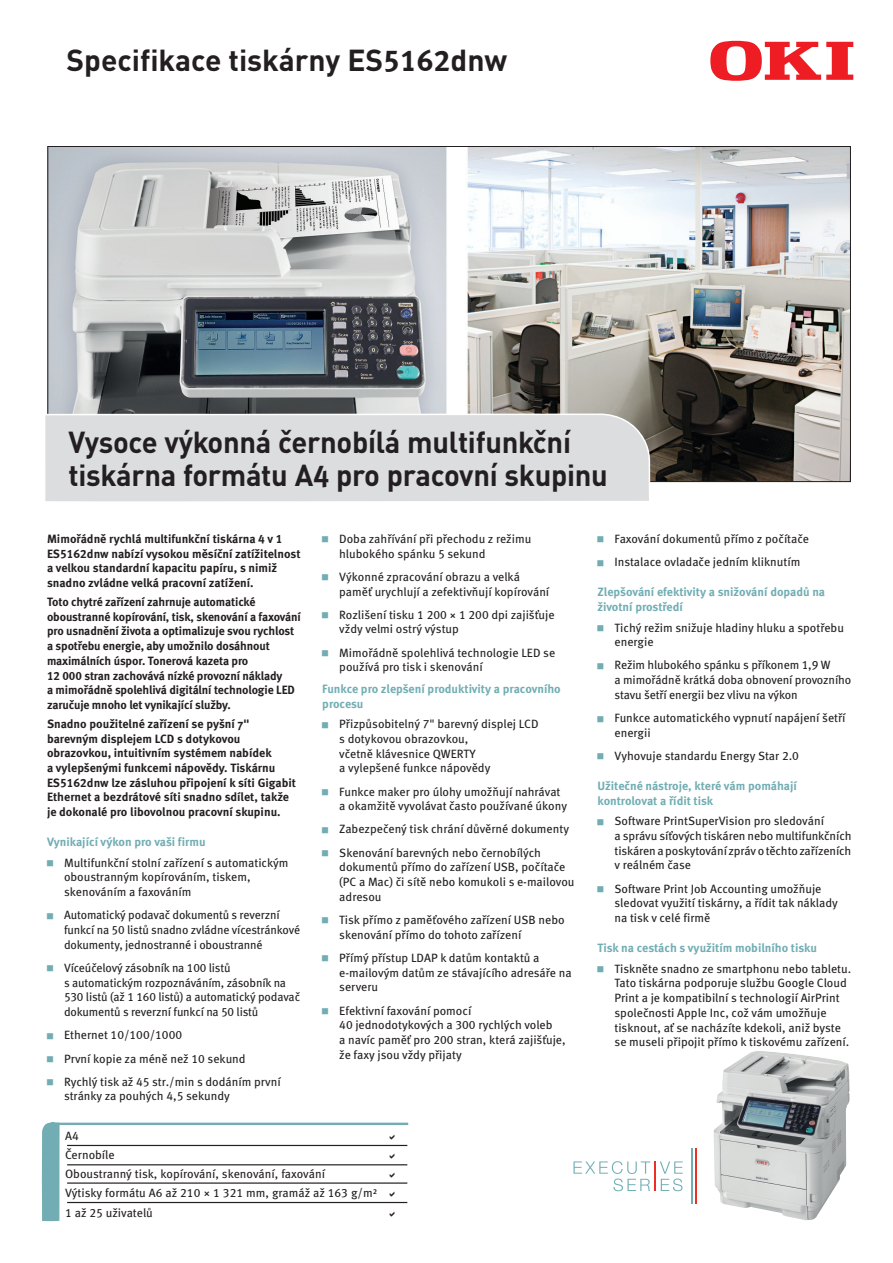
<style>
.page{position:relative;width:893px;height:1263px;background:#fff}
.page>*{position:absolute;margin:0;border:0;box-sizing:border-box;transform-origin:0 0}
.t1{font:700 30px/33px "DIN Pro";letter-spacing:-.01em;color:#231f20}
.t2{font:12px/14.7px "Meta Pro";letter-spacing:-.005em;color:#231f20}
.t3{font:700 12px/14.7px "Meta Pro";letter-spacing:-.01em;color:#231f20}
.t4{font:700 12px/14.7px "Meta Pro";letter-spacing:-.01em;color:#71adb3}
.s1{font-family:"Meta Bold LF";font-weight:400}
.s2{font-family:"Meta Book LF"}
</style>
<div class="page">
<img style="left:49px;top:148px;width:800px;height:332px">
<svg style="left:710px;top:41px;width:143px;height:40px"></svg>
<div style="left:45px;top:413px;width:606px;height:89px;background:#dcdddf"></div>
<svg style="left:573px;top:1148px;width:124px;height:56px"></svg>
<hr style="left:50px;top:1123px;width:358px;height:2px;background:#71adb3">
<hr style="left:67px;top:1145px;width:340px;height:1px;background:#231f20">
<hr style="left:67px;top:1164px;width:340px;height:1px;background:#231f20">
<hr style="left:67px;top:1182px;width:340px;height:2px;background:#231f20">
<hr style="left:67px;top:1202px;width:340px;height:1px;background:#231f20">
<img style="left:714px;top:1051px;width:135px;height:169px">
<svg style="left:41px;top:1122px;width:19px;height:100px;background:#7fb5ba"></svg>
<h1 class="t1" style="left:66px;top:40px;width:442px">Specifikace tiskárny ES<span class="s1">5162</span>dnw</h1>
<h1 class="t1" style="left:69px;top:422px;width:541px">Vysoce výkonná černobílá multifunkční tiskárna formátu A<span class="s1">4</span> pro pracovní skupinu</h1>
<p class="t3" style="left:47px;top:531px;width:255px">Mimořádně rychlá multifunkční tiskárna <span class="s1">4</span> v <span class="s1">1<br></span>ES<span class="s1">5162</span>dnw nabízí vysokou měsíční zatížitelnost a velkou standardní kapacitu papíru, s nimiž snadno zvládne velká pracovní zatížení.</p>
<p class="t3" style="left:47px;top:594px;width:256px">Toto chytré zařízení zahrnuje automatické oboustranné kopírování, tisk, skenování a faxování pro usnadnění života a optimalizuje svou rychlost a spotřebu energie, aby umožnilo dosáhnout maximálních úspor. Tonerová kazeta pro<br><span class="s1">12 000</span> stran zachovává nízké provozní náklady<br>a mimořádně spolehlivá digitální technologie LED zaručuje mnoho let vynikající služby.</p>
<p class="t3" style="left:47px;top:716px;width:251px">Snadno použitelné zařízení se pyšní 7" barevným displejem LCD s dotykovou obrazovkou, intuitivním systémem nabídek<br>a vylepšenými funkcemi nápovědy. Tiskárnu ES<span class="s1">5162</span>dnw lze zásluhou připojení k síti Gigabit Ethernet a bezdrátové síti snadno sdílet, takže je dokonalé pro libovolnou pracovní skupinu.</p>
<p class="t4" style="left:47px;top:834px;width:160px">Vynikající výkon pro vaši firmu</p>
<p class="t2" style="left:64px;top:854px;width:226px">Multifunkční stolní zařízení s automatickým oboustranným kopírováním, tiskem, skenováním a faxováním</p>
<p class="t2" style="left:64px;top:907px;width:238px">Automatický podavač dokumentů s reverzní funkcí na <span class="s2">50</span> listů snadno zvládne vícestránkové dokumenty, jednostranné i oboustranné</p>
<p class="t2" style="left:64px;top:960px;width:238px">Víceúčelový zásobník na <span class="s2">100</span> listů<br>s automatickým rozpoznáváním, zásobník na <span class="s2">530</span> listů (až <span class="s2">1 160</span> listů) a automatický podavač dokumentů s reverzní funkcí na <span class="s2">50</span> listů</p>
<p class="t2" style="left:64px;top:1023px;width:218px;line-height:23.2px">Ethernet <span class="s2">10</span>/<span class="s2">100</span>/<span class="s2">1000<br></span>První kopie za méně než <span class="s2">10</span> sekund<br>Rychlý tisk až <span class="s2">45</span> str./min s dodáním první</p>
<p class="t2" style="left:64px;top:1088px;width:167px">stránky za pouhých <span class="s2">4</span>,<span class="s2">5</span> sekundy</p>
<p class="t2" style="left:339px;top:531px;width:194px">Doba zahřívání při přechodu z režimu hlubokého spánku <span class="s2">5</span> sekund</p>
<p class="t2" style="left:339px;top:568px;width:211px">Výkonné zpracování obrazu a velká paměť urychlují a zefektivňují kopírování</p>
<p class="t2" style="left:339px;top:606px;width:217px">Rozlišení tisku <span class="s2">1 200</span> × <span class="s2">1 200</span> dpi zajišťuje vždy velmi ostrý výstup</p>
<p class="t2" style="left:339px;top:644px;width:218px">Mimořádně spolehlivá technologie LED se používá pro tisk i skenování</p>
<p class="t4" style="left:322px;top:681px;width:240px">Funkce pro zlepšení produktivity a pracovního procesu</p>
<p class="t2" style="left:339px;top:716px;width:201px">Přizpůsobitelný <span class="s2">7</span>" barevný displej LCD s dotykovou obrazovkou,<br>včetně klávesnice QWERTY<br>a vylepšené funkce nápovědy</p>
<p class="t2" style="left:339px;top:783px;width:229px">Funkce maker pro úlohy umožňují nahrávat a okamžitě vyvolávat často používané úkony</p>
<p class="t2" style="left:339px;top:817px;width:231px;line-height:23.2px">Zabezpečený tisk chrání důvěrné dokumenty<br>Skenování barevných nebo černobílých</p>
<p class="t2" style="left:339px;top:859px;width:237px">dokumentů přímo do zařízení USB, počítače (PC a Mac) či sítě nebo komukoli s e-mailovou adresou</p>
<p class="t2" style="left:339px;top:912px;width:227px">Tisk přímo z paměťového zařízení USB nebo skenování přímo do tohoto zařízení</p>
<p class="t2" style="left:339px;top:949px;width:234px">Přímý přístup LDAP k datům kontaktů a e-mailovým datům ze stávajícího adresáře na serveru</p>
<p class="t2" style="left:339px;top:1002px;width:228px">Efektivní faxování pomocí<br><span class="s2">40</span> jednodotykových a <span class="s2">300</span> rychlých voleb<br>a navíc paměť pro <span class="s2">200</span> stran, která zajišťuje, že faxy jsou vždy přijaty</p>
<p class="t2" style="left:65px;top:1125px;width:314px;line-height:19.2px">A<span class="s2">4<br></span>Černobíle<br>Oboustranný tisk, kopírování, skenování, faxování<br>Výtisky formátu A<span class="s2">6</span> až <span class="s2">210</span> × <span class="s2">1 321</span> mm, gramáž až <span class="s2">163</span> g/m²<br><span class="s2">1</span> až <span class="s2">25</span> uživatelů</p>
<p class="t2" style="left:614px;top:526px;width:196px;line-height:23.2px">Faxování dokumentů přímo z počítače<br>Instalace ovladače jedním kliknutím</p>
<p class="t4" style="left:597px;top:584px;width:229px">Zlepšování efektivity a snižování dopadů na životní prostředí</p>
<p class="t2" style="left:614px;top:619px;width:231px">Tichý režim snižuje hladiny hluku a spotřebu energie</p>
<p class="t2" style="left:614px;top:657px;width:238px">Režim hlubokého spánku s příkonem <span class="s2">1</span>,<span class="s2">9</span> W<br>a mimořádně krátká doba obnovení provozního stavu šetří energii bez vlivu na výkon</p>
<p class="t2" style="left:614px;top:710px;width:233px">Funkce automatického vypnutí napájení šetří energii</p>
<p class="t2" style="left:614px;top:748px;width:186px">Vyhovuje standardu Energy Star <span class="s2">2</span>.<span class="s2">0</span></p>
<p class="t4" style="left:597px;top:778px;width:201px">Užitečné nástroje, které vám pomáhají kontrolovat a řídit tisk</p>
<p class="t2" style="left:614px;top:813px;width:239px">Software PrintSuperVision pro sledování<br>a správu síťových tiskáren nebo multifunkčních tiskáren a poskytování zpráv o těchto zařízeních v reálném čase</p>
<p class="t2" style="left:614px;top:880px;width:225px">Software Print Job Accounting umožňuje sledovat využití tiskárny, a řídit tak náklady na tisk v celé firmě</p>
<p class="t4" style="left:597px;top:940px;width:221px">Tisk na cestách s využitím mobilního tisku</p>
<p class="t2" style="left:614px;top:960px;width:238px">Tiskněte snadno ze smartphonu nebo tabletu.<br>Tato tiskárna podporuje službu Google Cloud Print a je kompatibilní s technologií AirPrint společnosti Apple Inc, což vám umožňuje tisknout, ať se nacházíte kdekoli, aniž byste se museli připojit přímo k tiskovému zařízení.</p>
</div>
